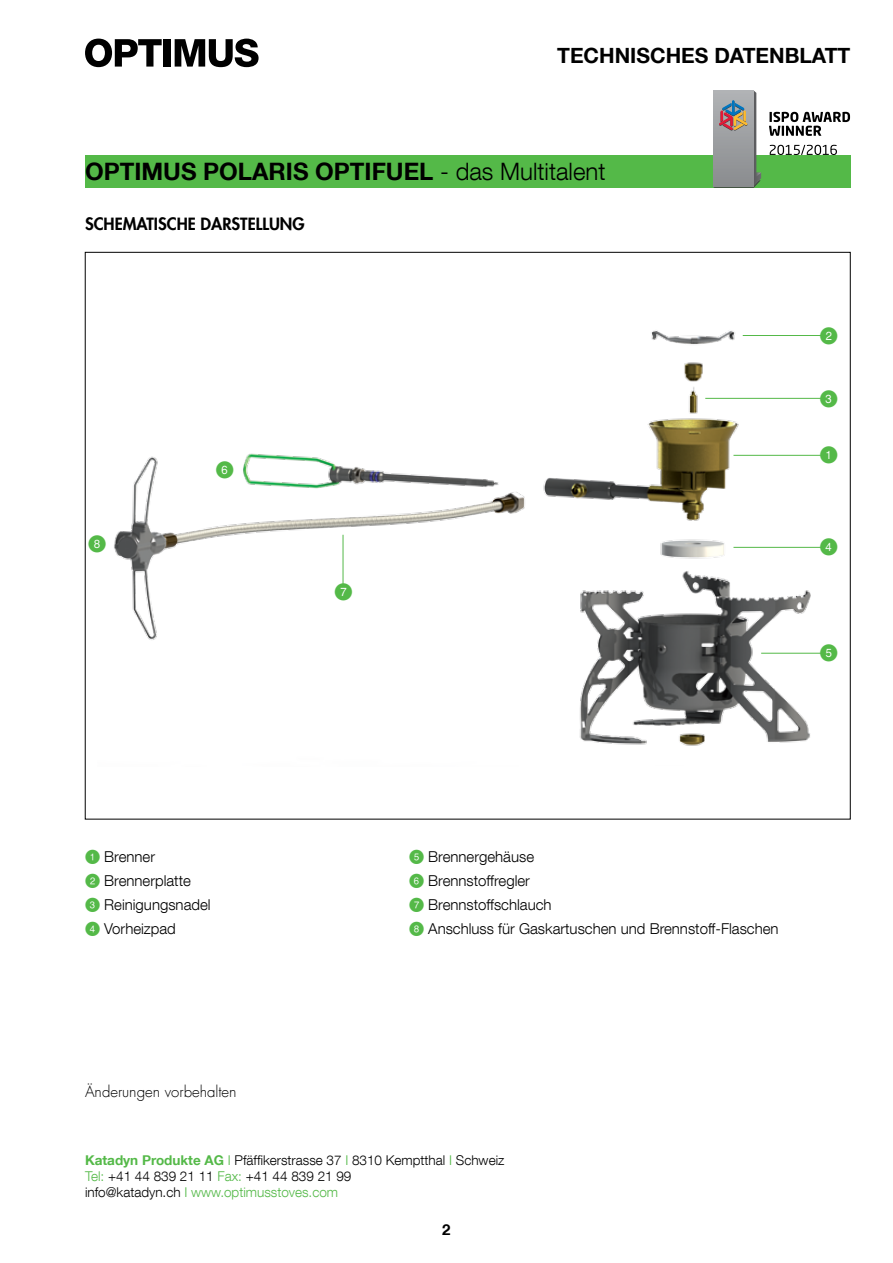
<style>
.page{position:relative;width:893px;height:1263px;background:#fff}
.page>*{position:absolute;margin:0;border:0;box-sizing:border-box;transform-origin:0 0}
.t1{font:700 24px "Helvetica Neue LT Com";color:#000}
.t2{font:700 21px "Helvetica Neue LT Com";color:#000}
.t3{font:18px "Numerics P03";color:#54b948}
.t4{font:800 16.5px "Futura";color:#000}
.t5{font:300 15px "Helvetica Neue LT Com";color:#000}
.t6{font:300 15px "Futura Com";color:#000}
.t7{font:700 15px "Helvetica Neue LT Com";color:#000}
.t8{font:300 13.5px/16.2px "Helvetica Neue LT Com";color:#000}
.s1{font-weight:300}
.s2{font-family:"Numerics P03";font-weight:400;color:#54b948}
.s3{font-weight:700;color:#54b948}
.s4{color:#54b948}
</style>
<div class="page">
<svg style="left:85px;top:39px;width:77px;height:28px"></svg>
<div style="left:164px;top:39px;width:7px;height:28px;background:#000"></div>
<svg style="left:175px;top:39px;width:84px;height:28px"></svg>
<div style="left:85px;top:155px;width:765px;height:33px;background:#54b948"></div>
<img style="left:114px;top:330px;width:710px;height:416px">
<hr style="left:733px;top:455px;width:88px;height:1px;background:#54b948">
<hr style="left:743px;top:335px;width:78px;height:1px;background:#54b948">
<hr style="left:733px;top:547px;width:88px;height:1px;background:#54b948">
<hr style="left:761px;top:653px;width:62px;height:1px;background:#54b948">
<hr style="left:705px;top:398px;width:116px;height:1px;background:#54b948">
<hr style="left:343px;top:535px;width:1px;height:52px;background:#54b948">
<svg style="left:713px;top:90px;width:48px;height:98px;background:#9b9b99"></svg>
<svg style="left:769px;top:112px;width:81px;height:24px"></svg>
<svg style="left:770px;top:145px;width:67px;height:10px"></svg>
<h2 class="t2" style="left:557px;top:42px;width:295px">TECHNISCHES DATENBLATT</h2>
<h1 class="t1" style="left:85px;top:156px;width:522px">OPTIMUS POLARIS OPTIFUEL <span class="s1">- das Multitalent</span></h1>
<p class="t4" style="left:85px;top:213px;width:221px">SCHEMATISCHE DARSTELLUNG</p>
<p class="t3" style="left:88px;top:535px;width:19px">I</p>
<p class="t3" style="left:216px;top:461px;width:19px">Y</p>
<p class="t3" style="left:334px;top:584px;width:19px">U</p>
<p class="t3" style="left:820px;top:327px;width:19px">W</p>
<p class="t3" style="left:820px;top:390px;width:19px">E</p>
<p class="t3" style="left:820px;top:447px;width:19px">Q</p>
<p class="t3" style="left:820px;top:539px;width:19px">R</p>
<p class="t3" style="left:820px;top:644px;width:19px">T</p>
<p class="t5" style="left:85px;top:847px;width:72px"><span class="s2">Q</span> Brenner</p>
<p class="t5" style="left:409px;top:847px;width:127px"><span class="s2">T</span> Brennergehäuse</p>
<p class="t5" style="left:85px;top:871px;width:107px"><span class="s2">W</span> Brennerplatte</p>
<p class="t5" style="left:409px;top:871px;width:122px"><span class="s2">Y</span> Brennstoffregler</p>
<p class="t5" style="left:85px;top:895px;width:127px"><span class="s2">E</span> Reinigungsnadel</p>
<p class="t5" style="left:409px;top:895px;width:144px"><span class="s2">U</span> Brennstoffschlauch</p>
<p class="t5" style="left:85px;top:919px;width:92px"><span class="s2">R</span> Vorheizpad</p>
<p class="t5" style="left:409px;top:919px;width:371px"><span class="s2">I</span> Anschluss für Gaskartuschen und Brennstoff-Flaschen</p>
<p class="t6" style="left:85px;top:1081px;width:153px">Änderungen vorbehalten</p>
<p class="t8" style="left:85px;top:1152px;width:421px"><span class="s3">Katadyn Produkte AG</span> <span class="s4">I</span> Pfäffikerstrasse 37 <span class="s4">I</span> 8310 Kemptthal <span class="s4">I</span> Schweiz<br><span class="s4">Tel:</span> +41 44 839 21 11 <span class="s4">Fax:</span> +41 44 839 21 99<br>info@katadyn.ch <span class="s4">I www.optimusstoves.com</span></p>
<p class="t7" style="left:442px;top:1220px;width:10px">2</p>
</div>
